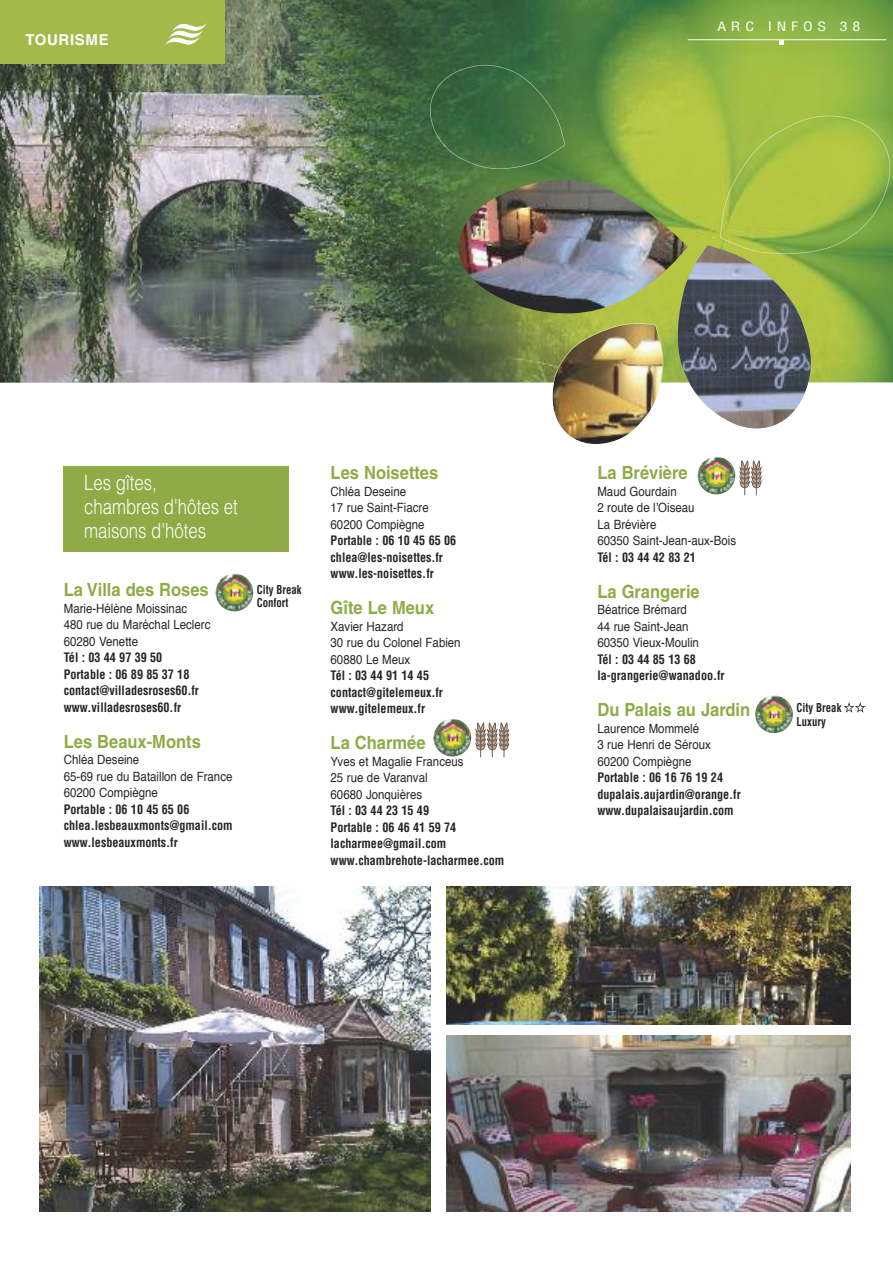
<style>
.page{position:relative;width:893px;height:1263px;background:#fff}
.page>*{position:absolute;margin:0;border:0;box-sizing:border-box;transform-origin:0 0}
.t1{font:300 21px/24px "Helvetica";color:#fff;scale:.8 1}
.t2{font:700 18.15px "Helvetica";color:#8fab46;scale:.91 1}
.t3{font:700 15px "Helvetica";letter-spacing:.045em;color:#fff}
.t4{font:700 condensed 12.75px/16.5px "Helvetica";color:#272627;scale:.95 1}
.t5{font:12.75px/16.5px "Helvetica";color:#272627;scale:.9 1}
.t6{font:condensed 12.6px "Helvetica";letter-spacing:.3em;color:#fff;scale:1.25 1}
.t7{font:700 condensed 12px/13.5px "Helvetica";color:#272627;scale:.9 1}
</style>
<div class="page">
<img style="left:0;top:0;width:893px;height:383px">
<div style="left:0;top:0;width:225px;height:64px;background:#a3ba4a"></div>
<svg style="left:164px;top:23px;width:43px;height:23px"></svg>
<hr style="left:688px;top:40px;width:198px;height:1px;background:#fff">
<svg style="left:779px;top:41px;width:5px;height:4px"></svg>
<img style="left:458px;top:180px;width:216px;height:133px">
<svg style="left:674px;top:114px;width:219px;height:315px;background:#96aa61"></svg>
<svg style="left:427px;top:63px;width:138px;height:109px;background:#406f40"></svg>
<img style="left:552px;top:321px;width:112px;height:124px">
<div style="left:64px;top:466px;width:225px;height:85px;background:#8fab46"></div>
<img style="left:40px;top:887px;width:390px;height:325px">
<img style="left:446px;top:887px;width:404px;height:138px">
<img style="left:446px;top:1036px;width:404px;height:176px">
<svg style="left:247px;top:579px;width:5px;height:8px"></svg>
<svg style="left:740px;top:461px;width:21px;height:34px"></svg>
<svg style="left:787px;top:701px;width:5px;height:7px"></svg>
<svg style="left:729px;top:462px;width:5px;height:8px"></svg>
<svg style="left:476px;top:723px;width:33px;height:34px"></svg>
<svg style="left:465px;top:724px;width:5px;height:8px"></svg>
<svg style="left:844px;top:702px;width:21px;height:11px"></svg>
<p class="t3" style="left:26px;top:34px;width:85px">TOURISME</p>
<p class="t6" style="left:717px;top:21px;width:116px">ARC INFOS 38</p>
<h1 class="t1" style="left:84px;top:471px;width:194px">Les gîtes,<br>chambres d'hôtes et maisons d'hôtes</h1>
<h2 class="t2" style="left:64px;top:583px;width:161px">La Villa des Roses</h2>
<p class="t5" style="left:64px;top:601px;width:164px">Marie-Hélène Moissinac<br>480 rue du Maréchal Leclerc<br>60280 Venette</p>
<p class="t4" style="left:64px;top:650px;width:144px">Tél : 03 44 97 39 50<br>Portable : 06 89 85 37 18 contact@villadesroses60.fr www.villadesroses60.fr</p>
<h2 class="t2" style="left:64px;top:735px;width:152px">Les Beaux-Monts</h2>
<p class="t5" style="left:64px;top:752px;width:189px">Chléa Deseine<br>65-69 rue du Bataillon de France<br>60200 Compiègne</p>
<p class="t4" style="left:64px;top:802px;width:179px">Portable : 06 10 45 65 06 chlea.lesbeauxmonts@gmail.com www.lesbeauxmonts.fr</p>
<p class="t7" style="left:257px;top:584px;width:51px">City Break<br>Confort</p>
<h2 class="t2" style="left:331px;top:466px;width:120px">Les Noisettes</h2>
<p class="t5" style="left:331px;top:484px;width:111px">Chléa Deseine<br>17 rue Saint-Fiacre<br>60200 Compiègne</p>
<p class="t4" style="left:331px;top:533px;width:134px">Portable : 06 10 45 65 06 chlea@les-noisettes.fr www.les-noisettes.fr</p>
<h2 class="t2" style="left:331px;top:601px;width:115px">Gîte Le Meux</h2>
<p class="t5" style="left:331px;top:619px;width:146px">Xavier Hazard<br>30 rue du Colonel Fabien<br>60880 Le Meux</p>
<p class="t4" style="left:331px;top:668px;width:120px">Tél : 03 44 91 14 45 contact@gitelemeux.fr www.gitelemeux.fr</p>
<h2 class="t2" style="left:331px;top:736px;width:106px">La Charmée</h2>
<p class="t5" style="left:331px;top:754px;width:149px">Yves et Magalie Franceus<br>25 rue de Varanval<br>60680 Jonquières</p>
<p class="t4" style="left:331px;top:803px;width:184px">Tél : 03 44 23 15 49<br>Portable : 06 46 41 59 74 lacharmee@gmail.com www.chambrehote-lacharmee.com</p>
<h2 class="t2" style="left:597px;top:466px;width:101px">La Brévière</h2>
<p class="t5" style="left:597px;top:484px;width:156px">Maud Gourdain<br>2 route de l’Oiseau<br>La Brévière<br>60350 Saint-Jean-aux-Bois</p>
<p class="t4" style="left:597px;top:550px;width:105px">Tél : 03 44 42 83 21</p>
<h2 class="t2" style="left:597px;top:585px;width:114px">La Grangerie</h2>
<p class="t5" style="left:597px;top:602px;width:114px">Béatrice Brémard<br>44 rue Saint-Jean<br>60350 Vieux-Moulin</p>
<p class="t4" style="left:597px;top:652px;width:135px">Tél : 03 44 85 13 68 la-grangerie@wanadoo.fr</p>
<h2 class="t2" style="left:597px;top:703px;width:169px">Du Palais au Jardin</h2>
<p class="t5" style="left:597px;top:721px;width:128px">Laurence Mommelé<br>3 rue Henri de Séroux<br>60200 Compiègne</p>
<p class="t4" style="left:597px;top:770px;width:152px">Portable : 06 16 76 19 24 dupalais.aujardin@orange.fr www.dupalaisaujardin.com</p>
<p class="t7" style="left:796px;top:702px;width:51px">City Break<br>Luxury</p>
</div>
